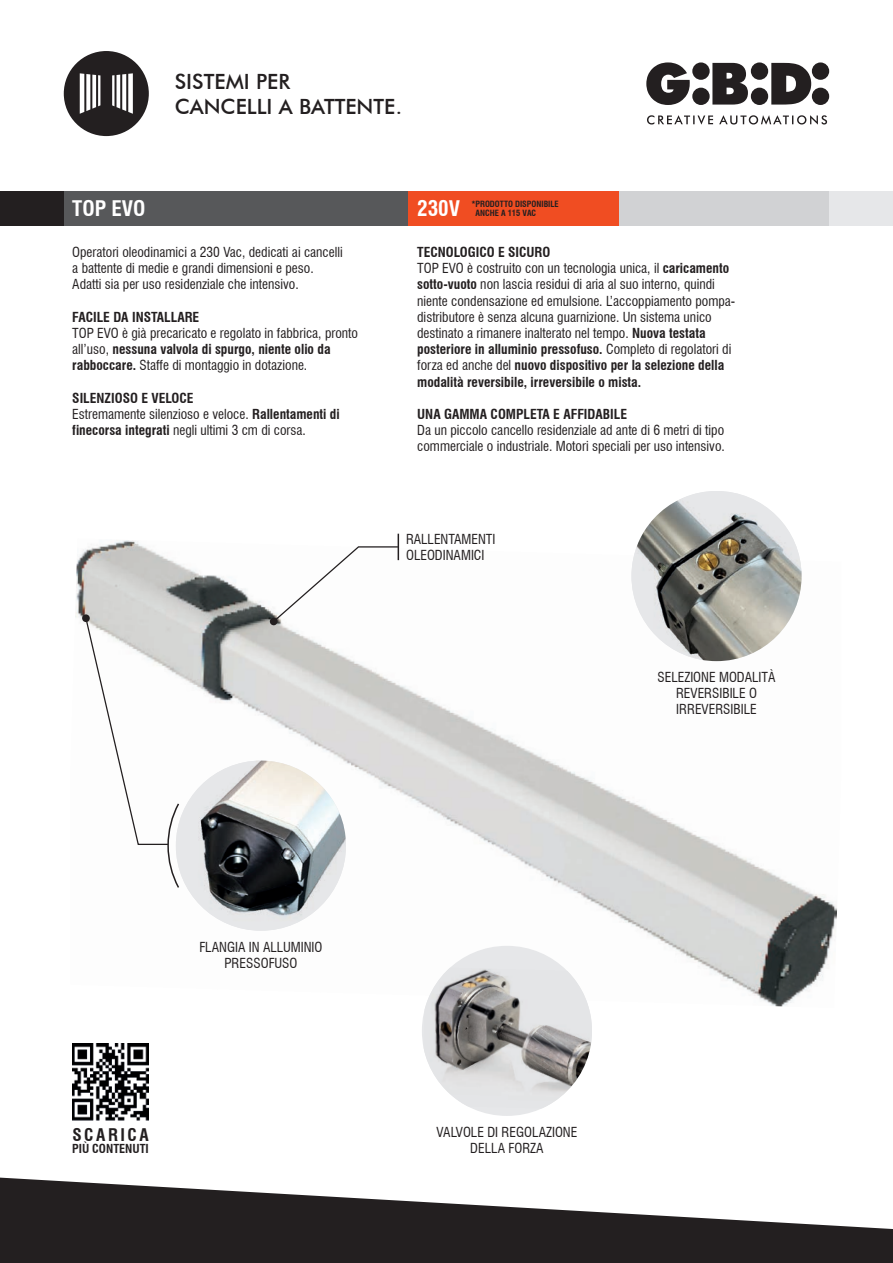
<style>
.page{position:relative;width:893px;height:1263px;background:#fff}
.page>*{position:absolute;margin:0;border:0;box-sizing:border-box;transform-origin:0 0}
.t1{font:500 21px/25.2px "Futura BT";color:#231f20}
.t2{font:700 condensed 21px "Swiss 721 BT";color:#fff}
.t3{font:700 condensed 17.1px "Swiss 721 BT";letter-spacing:.15em;color:#231f20}
.t4{font:condensed 13.5px/16.2px "Swiss 721 BT";color:#231f20}
.t5{font:700 condensed 13.5px "Swiss 721 BT";color:#231f20}
.t6{font:700 condensed 12.15px "Swiss 721 BT";color:#231f20}
.t7{font:700 condensed 8.4px/9px "Swiss 721 BT";color:#231f20}
.s1{font-weight:700}
</style>
<div class="page">
<svg style="left:0;top:1177px;width:893px;height:86px;fill:#231f20"></svg>
<div style="left:64px;top:191px;width:829px;height:34px;background:#e6e7e9"></div>
<div style="left:0;top:191px;width:64px;height:34px;background:#231f20"></div>
<svg style="left:646px;top:62px;width:183px;height:63px"></svg>
<div style="left:64px;top:51px;width:85px;height:85px;background:#231f20;border-radius:50%"></div>
<svg style="left:80px;top:73px;width:53px;height:41px"></svg>
<div style="left:64px;top:191px;width:344px;height:34px;background:#57585a"></div>
<div style="left:619px;top:191px;width:210px;height:34px;background:#d1d2d4"></div>
<div style="left:408px;top:191px;width:211px;height:34px;background:#f04d22"></div>
<img style="left:72px;top:1044px;width:77px;height:76px">
<img style="left:75px;top:538px;width:503px;height:256px">
<img style="left:578px;top:776px;width:50px;height:147px">
<img style="left:743px;top:596px;width:94px;height:411px">
<img style="left:628px;top:633px;width:115px;height:355px">
<img style="left:75px;top:786px;width:142px;height:133px">
<img style="left:329px;top:794px;width:255px;height:173px">
<svg style="left:631px;top:491px;width:171px;height:170px;background:#9d9d98"></svg>
<img style="left:176px;top:761px;width:170px;height:170px;border-radius:85px">
<svg style="left:82px;top:614px;width:8px;height:8px"></svg>
<svg style="left:84px;top:617px;width:97px;height:272px"></svg>
<div style="left:270px;top:618px;width:7px;height:7px;background:#231f20;border-radius:50%"></div>
<svg style="left:272px;top:534px;width:127px;height:89px"></svg>
<div style="left:422px;top:946px;width:170px;height:170px;background:#e6e7e9;border-radius:50%"></div>
<img style="left:424px;top:969px;width:167px;height:138px">
<h1 class="t1" style="left:175px;top:69px;width:229px">SISTEMI PER<br>CANCELLI A BATTENTE.</h1>
<h1 class="t2" style="left:72px;top:196px;width:75px">TOP EVO</h1>
<h1 class="t2" style="left:417px;top:196px;width:44px">230V</h1>
<p class="t7" style="left:476px;top:199px;width:85px;text-indent:-4px">* PRODOTTO DISPONIBILE<br>ANCHE A 115 VAC</p>
<p class="t4" style="left:72px;top:244px;width:272px">Operatori oleodinamici a 230 Vac, dedicati ai cancelli a battente di medie e grandi dimensioni e peso.<br>Adatti sia per uso residenziale che intensivo.</p>
<p class="t5" style="left:72px;top:309px;width:129px">FACILE DA INSTALLARE</p>
<p class="t4" style="left:72px;top:325px;width:287px">TOP EVO è già precaricato e regolato in fabbrica, pronto all’uso, <span class="s1">nessuna valvola di spurgo, niente olio da rabboccare.</span> Staffe di montaggio in dotazione.</p>
<p class="t4" style="left:72px;top:390px;width:269px"><span class="s1">SILENZIOSO E VELOCE<br></span>Estremamente silenzioso e veloce. <span class="s1">Rallentamenti di finecorsa integrati</span> negli ultimi 3 cm di corsa.</p>
<p class="t4" style="left:417px;top:244px;width:320px"><span class="s1">TECNOLOGICO E SICURO<br></span>TOP EVO è costruito con un tecnologia unica, il <span class="s1">caricamento sotto-vuoto</span> non lascia residui di aria al suo interno, quindi niente condensazione ed emulsione. L’accoppiamento pompa&shy;distributore è senza alcuna guarnizione. Un sistema unico destinato a rimanere inalterato nel tempo. <span class="s1">Nuova testata posteriore in alluminio pressofuso.</span> Completo di regolatori di forza ed anche del <span class="s1">nuovo dispositivo per la selezione della modalità reversibile, irreversibile o mista.</span></p>
<p class="t5" style="left:417px;top:406px;width:211px">UNA GAMMA COMPLETA E AFFIDABILE</p>
<p class="t4" style="left:417px;top:422px;width:309px">Da un piccolo cancello residenziale ad ante di 6 metri di tipo commerciale o industriale. Motori speciali per uso intensivo.</p>
<p class="t4" style="left:406px;top:531px;width:91px">RALLENTAMENTI<br>OLEODINAMICI</p>
<p class="t4" style="left:657px;top:669px;width:120px;text-align:center">SELEZIONE MODALITÀ<br>REVERSIBILE O<br>IRREVERSIBILE</p>
<p class="t4" style="left:199px;top:938px;width:125px;text-align:center">FLANGIA IN ALLUMINIO<br>PRESSOFUSO</p>
<p class="t3" style="left:72px;top:1124px;width:78px">SCARICA</p>
<p class="t6" style="left:72px;top:1141px;width:78px">PIÙ CONTENUTI</p>
<p class="t4" style="left:436px;top:1124px;width:142px;text-align:center">VALVOLE DI REGOLAZIONE<br>DELLA FORZA</p>
</div>
